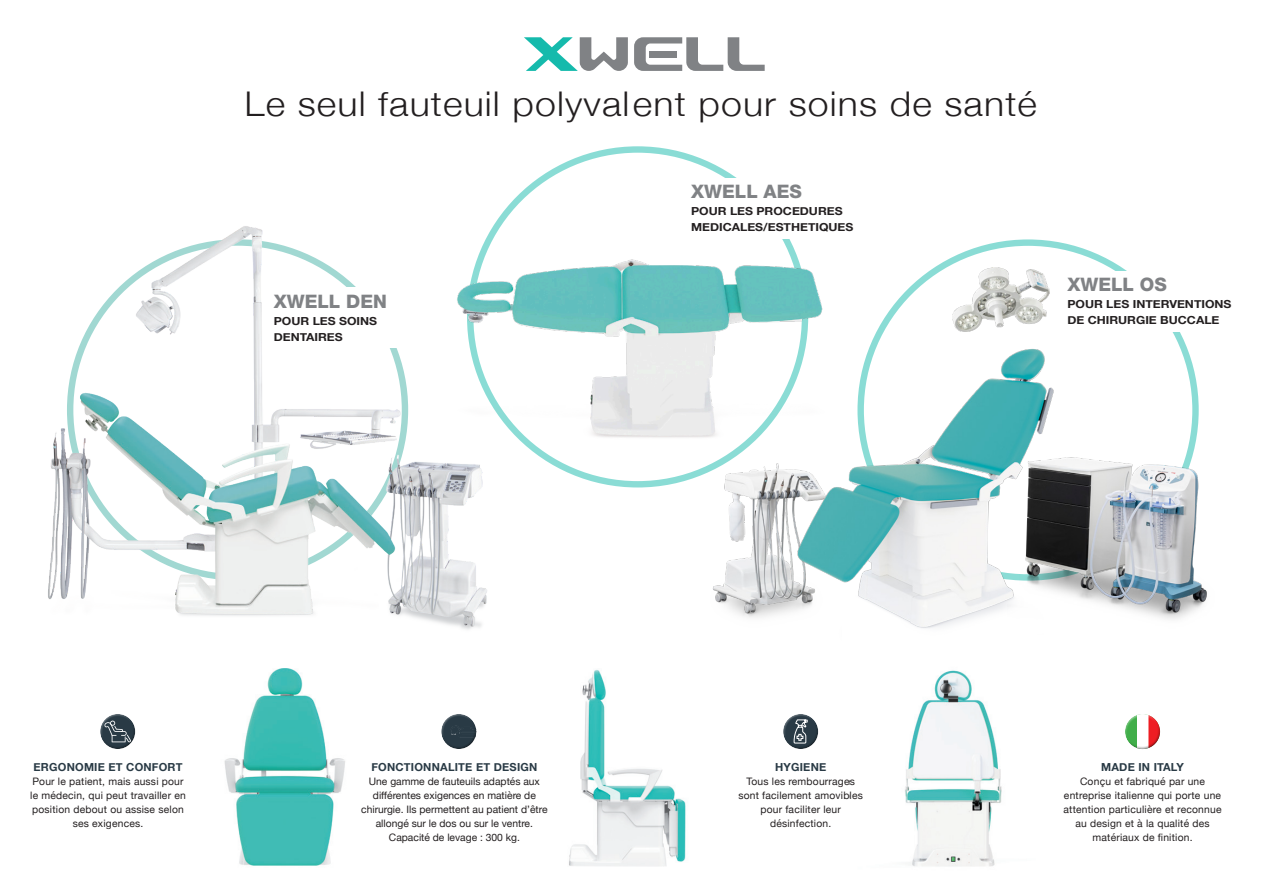
<style>
.page{position:relative;width:1263px;height:893px;background:#fff}
.page>*{position:absolute;margin:0;border:0;box-sizing:border-box;transform-origin:0 0}
.t1{font:300 34.05px "Helvetica Neue";letter-spacing:.03em;color:#231f20;scale:1.1 1}
.t2{font:800 18.6px "Helvetica Neue LT Std";color:#808285}
.t3{font:700 11.1px/16.6px "Helvetica Neue";color:#231f20;scale:1.1 1}
.t4{font:700 11.1px "Helvetica Neue";letter-spacing:.02em;color:#293a45}
.t5{font:10.27px/13.9px "Helvetica Neue";letter-spacing:.02em;color:#231f20;text-align:center}
.t6{font:10.27px/13.9px "Helvetica Neue";color:#231f20;text-align:center}
</style>
<div class="page">
<img style="left:224px;top:668px;width:121px;height:198px">
<img style="left:48px;top:204px;width:470px;height:426px">
<img style="left:952px;top:267px;width:98px;height:65px">
<img style="left:1073px;top:435px;width:134px;height:184px">
<img style="left:713px;top:504px;width:64px;height:114px">
<img style="left:777px;top:342px;width:296px;height:286px">
<div style="left:441px;top:713px;width:35px;height:28px;background:#fff;opacity:.75"></div>
<div style="left:442px;top:721px;width:36px;height:29px;background:#231f20;opacity:.75"></div>
<div style="left:783px;top:713px;width:35px;height:28px;background:#fff;opacity:.75"></div>
<div style="left:783px;top:721px;width:37px;height:29px;background:#231f20;opacity:.75"></div>
<svg style="left:793px;top:713px;width:15px;height:31px"></svg>
<div style="left:100px;top:713px;width:35px;height:28px;background:#fff;opacity:.75"></div>
<div style="left:100px;top:721px;width:37px;height:29px;background:#231f20;opacity:.75"></div>
<svg style="left:104px;top:721px;width:27px;height:21px"></svg>
<div style="left:1124px;top:713px;width:35px;height:28px;background:#fff;opacity:.75"></div>
<div style="left:1125px;top:721px;width:35px;height:29px;background:#231f20;opacity:.75"></div>
<img style="left:569px;top:669px;width:117px;height:197px">
<img style="left:905px;top:670px;width:97px;height:197px">
<div style="left:279px;top:288px;width:153px;height:60px;background:#fff"></div>
<svg style="left:634px;top:37px;width:131px;height:34px"></svg>
<div style="left:650px;top:51px;width:27px;height:6px;background:#808285"></div>
<svg style="left:524px;top:37px;width:104px;height:34px"></svg>
<img style="left:444px;top:254px;width:406px;height:250px">
<h1 class="t1" style="left:244px;top:77px;width:722px">Le seul fauteuil polyvalent pour soins de santé</h1>
<h2 class="t2" style="left:274px;top:290px;width:115px">XWELL DEN</h2>
<p class="t3" style="left:274px;top:313px;width:95px">POUR LES SOINS<br>DENTAIRES</p>
<h2 class="t2" style="left:691px;top:180px;width:112px">XWELL AES</h2>
<p class="t3" style="left:691px;top:203px;width:149px">POUR LES PROCEDURES<br>MEDICALES/ESTHETIQUES</p>
<h2 class="t2" style="left:1067px;top:273px;width:101px">XWELL OS</h2>
<p class="t3" style="left:1067px;top:296px;width:151px">POUR LES INTERVENTIONS<br>DE CHIRURGIE BUCCALE</p>
<p class="t4" style="left:34px;top:759px;width:150px">ERGONOMIE ET CONFORT</p>
<p class="t5" style="left:30px;top:775px;width:157px">Pour le patient, mais aussi pour le médecin, qui peut travailler en position debout ou assise selon ses exigences.</p>
<p class="t4" style="left:371px;top:759px;width:167px">FONCTIONNALITE ET DESIGN</p>
<p class="t6" style="left:361px;top:775px;width:188px">Une gamme de fauteuils adaptés aux différentes exigences en matière de chirurgie. Ils permettent au patient d’être allongé sur le dos ou sur le ventre.<br>Capacité de levage : 300 kg.</p>
<p class="t4" style="left:775px;top:759px;width:53px">HYGIENE</p>
<p class="t5" style="left:738px;top:775px;width:126px">Tous les rembourrages sont facilement amovibles pour faciliter leur désinfection.</p>
<p class="t4" style="left:1101px;top:759px;width:84px">MADE IN ITALY</p>
<p class="t5" style="left:1063px;top:775px;width:159px">Conçu et fabriqué par une entreprise italienne qui porte une attention particulière et reconnue au design et à la qualité des matériaux de finition.</p>
</div>
